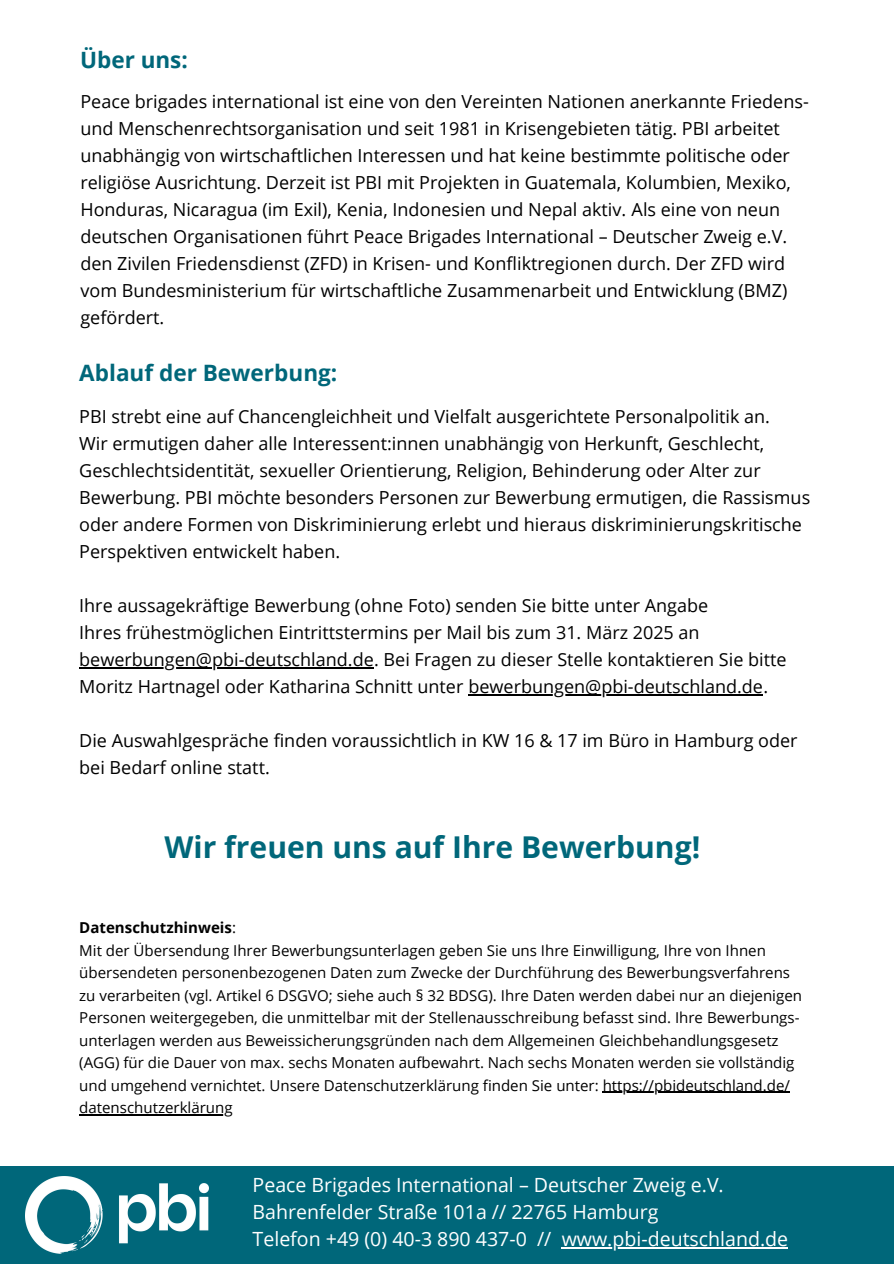
<style>
.page{position:relative;width:894px;height:1264px;background:#fff}
.page>*{position:absolute;margin:0;border:0;box-sizing:border-box;transform-origin:0 0}
.t1{font:700 30px "Open Sans";color:#00677a}
.t2{font:700 22.5px "Open Sans";color:#00677a}
.t3{font:19.5px/27px "Open Sans";color:#fff}
.t4{font:18px/27px "Open Sans";color:#000}
.t5{font:15px/22.5px "Open Sans";color:#000}
.s1{font-weight:700}
</style>
<div class="page">
<hr style="left:79px;top:667px;width:295px;height:1px;background:#000">
<hr style="left:468px;top:694px;width:295px;height:1px;background:#000">
<hr style="left:602px;top:1091px;width:187px;height:1px;background:#000">
<hr style="left:79px;top:1114px;width:153px;height:1px;background:#000">
<div style="left:0;top:1166px;width:893px;height:97px;background:#00677a"></div>
<img style="left:25px;top:1176px;width:183px;height:77px">
<hr style="left:561px;top:1247px;width:227px;height:1px;background:#fff">
<p class="t2" style="left:80px;top:44px;width:109px">Über uns:</p>
<h3 class="t4" style="left:80px;top:88px;width:729px">Peace brigades international ist eine von den Vereinten Nationen anerkannte Friedens&shy;und Menschenrechtsorganisation und seit 1981 in Krisengebieten tätig. PBI arbeitet unabhängig von wirtschaftlichen Interessen und hat keine bestimmte politische oder religiöse Ausrichtung. Derzeit ist PBI mit Projekten in Guatemala, Kolumbien, Mexiko, Honduras, Nicaragua (im Exil), Kenia, Indonesien und Nepal aktiv. Als eine von neun deutschen Organisationen führt Peace Brigades International – Deutscher Zweig e.V. den Zivilen Friedensdienst (ZFD) in Krisen- und Konfliktregionen durch. Der ZFD wird vom Bundesministerium für wirtschaftliche Zusammenarbeit und Entwicklung (BMZ) gefördert.</h3>
<h2 class="t2" style="left:79px;top:357px;width:259px">Ablauf der Bewerbung:</h2>
<h3 class="t4" style="left:79px;top:402px;width:732px">PBI strebt eine auf Chancengleichheit und Vielfalt ausgerichtete Personalpolitik an.<br>Wir ermutigen daher alle Interessent:innen unabhängig von Herkunft, Geschlecht, Geschlechtsidentität, sexueller Orientierung, Religion, Behinderung oder Alter zur Bewerbung. PBI möchte besonders Personen zur Bewerbung ermutigen, die Rassismus oder andere Formen von Diskriminierung erlebt und hieraus diskriminierungskritische Perspektiven entwickelt haben.</h3>
<h2 class="t4" style="left:79px;top:591px;width:630px">Ihre aussagekräftige Bewerbung (ohne Foto) senden Sie bitte unter Angabe<br>Ihres frühestmöglichen Eintrittstermins per Mail bis zum 31. März 2025 an</h2>
<h3 class="t4" style="left:79px;top:645px;width:708px">bewerbungen@pbi-deutschland.de. Bei Fragen zu dieser Stelle kontaktieren Sie bitte<br>Moritz Hartnagel oder Katharina Schnitt unter bewerbungen@pbi-deutschland.de.</h3>
<h3 class="t4" style="left:79px;top:726px;width:719px">Die Auswahlgespräche finden voraussichtlich in KW 16 &amp; 17 im Büro in Hamburg oder bei Bedarf online statt.</h3>
<h1 class="t1" style="left:164px;top:826px;width:537px">Wir freuen uns auf Ihre Bewerbung!</h1>
<h3 class="t5" style="left:79px;top:915px;width:688px"><span class="s1">Datenschutzhinweis</span>:<br>Mit der Übersendung Ihrer Bewerbungsunterlagen geben Sie uns Ihre Einwilligung, Ihre von Ihnen</h3>
<h3 class="t5" style="left:79px;top:960px;width:724px">übersendeten personenbezogenen Daten zum Zwecke der Durchführung des Bewerbungsverfahrens zu verarbeiten (vgl. Artikel 6 DSGVO; siehe auch § 32 BDSG). Ihre Daten werden dabei nur an diejenigen</h3>
<p class="t5" style="left:79px;top:1005px;width:721px">Personen weitergegeben, die unmittelbar mit der Stellenausschreibung befasst sind. Ihre Bewerbungs&shy;unterlagen werden aus Beweissicherungsgründen nach dem Allgemeinen Gleichbehandlungsgesetz (AGG) für die Dauer von max. sechs Monaten aufbewahrt. Nach sechs Monaten werden sie vollständig</p>
<p class="t5" style="left:79px;top:1073px;width:712px">und umgehend vernichtet. Unsere Datenschutzerklärung finden Sie unter: https://pbideutschland.de/</p>
<p class="t5" style="left:79px;top:1095px;width:155px">datenschutzerklärung</p>
<p class="t3" style="left:252px;top:1171px;width:472px">Peace Brigades International – Deutscher Zweig e.V.<br>Bahrenfelder Straße 101a // 22765 Hamburg<br>Telefon +49 (0) 40-3 890 437-0 //</p>
<p class="t3" style="left:561px;top:1225px;width:228px">www.pbi-deutschland.de</p>
</div>
